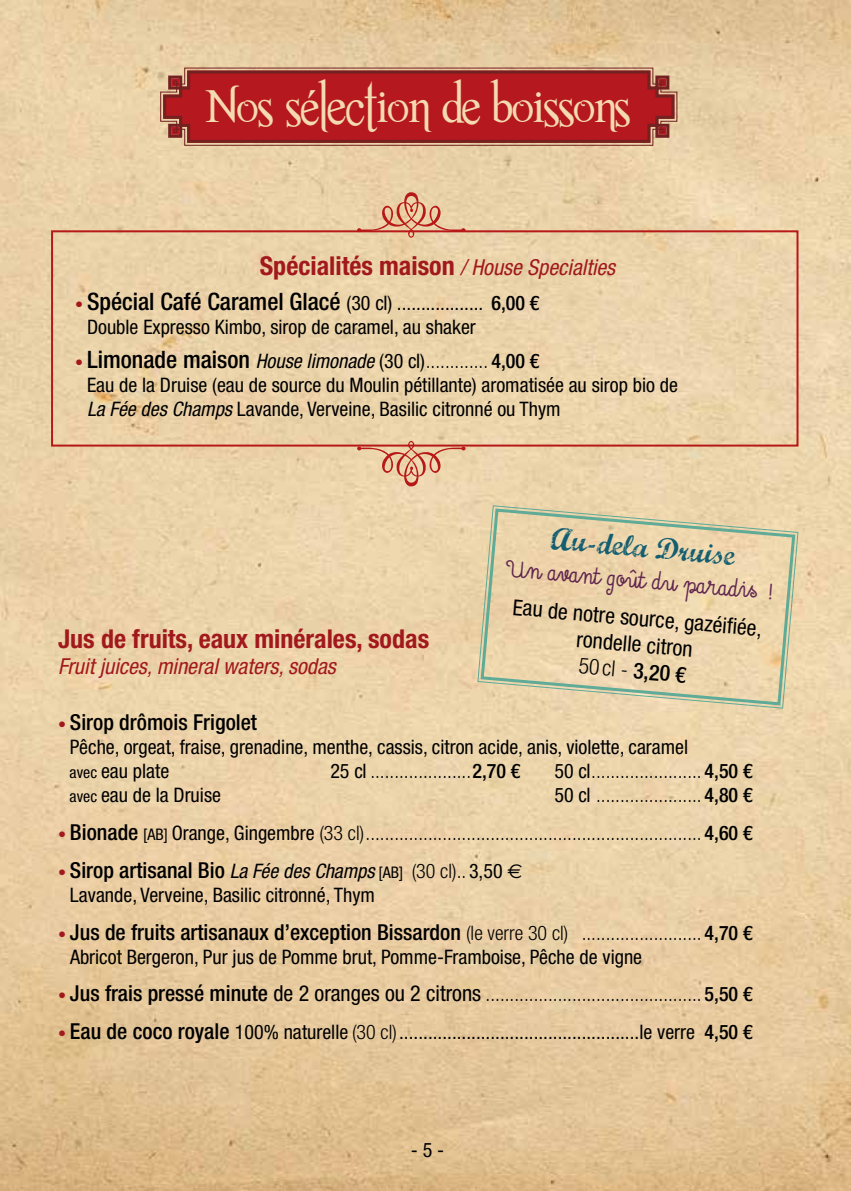
<style>
.page{position:relative;width:851px;height:1191px;background:#fff}
.page>*{position:absolute;margin:0;border:0;box-sizing:border-box;transform-origin:0 0}
.t1{font:48px "Romance Fatal Serif";color:#f4dab0;scale:.96 1}
.t2{font:30px "Marcelle Script";color:#145e71}
.t3{font:700 condensed 26px "Helvetica Neue LT Pro";color:#a2191d}
.t4{font:26px "Blackyard";color:#61274f}
.t5{font:500 condensed 24px "Helvetica Neue LT Pro";color:#000}
.t6{font:500 condensed 22px "Helvetica Neue LT Pro";color:#000}
.t7{font:condensed 22px/26.4px "Helvetica Neue LT Pro";color:#000;text-align:center}
.t8{font:italic condensed 22px "Helvetica Neue LT Pro";color:#a2191d}
.t9{font:condensed 20px/24px "Helvetica Neue LT Pro";color:#000}
.t10{font:300 condensed 20px "Helvetica Neue LT Pro";color:#000}
.s1{font-weight:400;font-style:italic;font-size:22px}
.s2{font-size:16px;color:#a2191d}
.s3{font-weight:500;font-size:24px}
.s4{font-weight:500}
.s5{font-weight:400;font-size:16px;color:#a2191d}
.s6{font-weight:400;font-style:italic;font-size:20px}
.s7{font-weight:400;font-size:20px}
.s8{font-weight:300;font-size:20px}
.s9{font-size:20px}
.s10{font-style:italic}
.s11{font-weight:300}
.s12{font-size:16px}
.s13{font-weight:400}
.s14{font-weight:500;font-size:22px}
.s15{font-weight:400;font-size:16px}
.s16{font-family:"Euro Sans";font-weight:400;font-stretch:normal;font-size:20px}
.s17{font-weight:400;font-size:22px}
</style>
<div class="page">
<img style="left:0;top:0;width:850px;height:1191px">
<svg style="left:160px;top:67px;width:517px;height:79px;background:#b6856d"></svg>
<svg style="left:162px;top:69px;width:513px;height:75px;background:#b02427"></svg>
<svg style="left:357px;top:441px;width:108px;height:45px;background:#e4b895"></svg>
<div style="left:51px;top:230px;width:747px;height:216px;border:2px solid #b61918"></div>
<svg style="left:357px;top:192px;width:108px;height:46px;background:#e0b18e"></svg>
<svg style="left:476px;top:505px;width:322px;height:204px;background:#e8d4ab"></svg>
<svg style="left:479px;top:507px;width:317px;height:200px;background:#e4d2aa"></svg>
<h1 class="t1" style="left:206px;top:79px;width:442px">Nos sélection de boissons</h1>
<h3 class="t3" style="left:260px;top:250px;width:357px">Spécialités maison <span class="s1">/ House Specialties</span></h3>
<p class="t9" style="left:87px;top:291px;width:454px;text-indent:-12px"><span class="s2">•</span> <span class="s3">Spécial Café Caramel Glacé</span> (30 cl) .................. <span class="s4">6,00 €<br></span>Double Expresso Kimbo, sirop de caramel, au shaker</p>
<p class="t5" style="left:75px;top:345px;width:466px"><span class="s5">•</span> Limonade maison <span class="s6">House limonade</span> <span class="s7">(30 cl)</span><span class="s8">.............</span> <span class="s9">4,00 €</span></p>
<p class="t9" style="left:87px;top:373px;width:592px">Eau de la Druise (eau de source du Moulin pétillante) aromatisée au sirop bio de<br><span class="s10">La Fée des Champs</span> Lavande, Verveine, Basilic citronné ou Thym</p>
<h2 class="t2" style="left:553px;top:517px;width:186px;rotate:5deg">Au-delà Druise</h2>
<h3 class="t4" style="left:507px;top:552px;width:272px;rotate:5deg">Un avant goût du paradis !</h3>
<p class="t7" style="left:514px;top:593px;width:251px;rotate:5deg">Eau de notre source, gazéifi ée, rondelle citron<br><span class="s11">50 cl -</span> <span class="s4">3,20 €</span></p>
<h3 class="t3" style="left:58px;top:622px;width:372px">Jus de fruits, eaux minérales, sodas</h3>
<p class="t8" style="left:58px;top:653px;width:279px">Fruit juices, mineral waters, sodas</p>
<p class="t6" style="left:58px;top:709px;width:200px"><span class="s5">•</span> Sirop drômois Frigolet</p>
<p class="t9" style="left:69px;top:735px;width:620px">Pêche, orgeat, fraise, grenadine, menthe, cassis, citron acide, anis, violette, caramel <span class="s12">avec</span> eau plate</p>
<p class="t10" style="left:330px;top:760px;width:191px"><span class="s13">25 cl</span> .....................<span class="s4">2,70 €</span></p>
<p class="t10" style="left:554px;top:760px;width:200px"><span class="s13">50 cl</span>....................... <span class="s4">4,50 €</span></p>
<p class="t9" style="left:69px;top:783px;width:153px"><span class="s12">avec</span> eau de la Druise</p>
<p class="t10" style="left:554px;top:784px;width:200px"><span class="s13">50 cl</span> ...................... <span class="s4">4,80 €</span></p>
<p class="t10" style="left:58px;top:821px;width:696px"><span class="s5">•</span> <span class="s14">Bionade</span> <span class="s15">[AB]</span> <span class="s13">Orange, Gingembre</span> (33 cl)...................................................................... <span class="s4">4,60 €</span></p>
<p class="t6" style="left:58px;top:857px;width:465px"><span class="s5">•</span> Sirop artisanal Bio <span class="s6">La Fée des Champs</span> <span class="s15">[AB]</span> <span class="s8">(30 cl)..</span> <span class="s7">3,50</span> <span class="s16">€</span></p>
<p class="t9" style="left:70px;top:882px;width:306px">Lavande, Verveine, Basilic citronné, Thym</p>
<p class="t6" style="left:58px;top:918px;width:696px"><span class="s5">•</span> Jus de fruits artisanaux d’exception Bissardon <span class="s8">(le verre 30 cl) .........................</span> <span class="s9">4,70 €</span></p>
<p class="t9" style="left:70px;top:944px;width:573px">Abricot Bergeron, Pur jus de Pomme brut, Pomme-Framboise, Pêche de vigne</p>
<p class="t10" style="left:58px;top:983px;width:696px"><span class="s5">•</span> <span class="s14">Jus frais pressé minute</span> <span class="s17">de 2 oranges ou 2 citrons</span> ............................................. <span class="s4">5,50 €</span></p>
<p class="t9" style="left:58px;top:1020px;width:696px"><span class="s2">•</span> <span class="s14">Eau de coco royale</span> 100% naturelle <span class="s11">(30 cl)</span>..................................................le verre <span class="s4">4,50 €</span></p>
<p class="t9" style="left:411px;top:1138px;width:35px">- 5 -</p>
</div>
